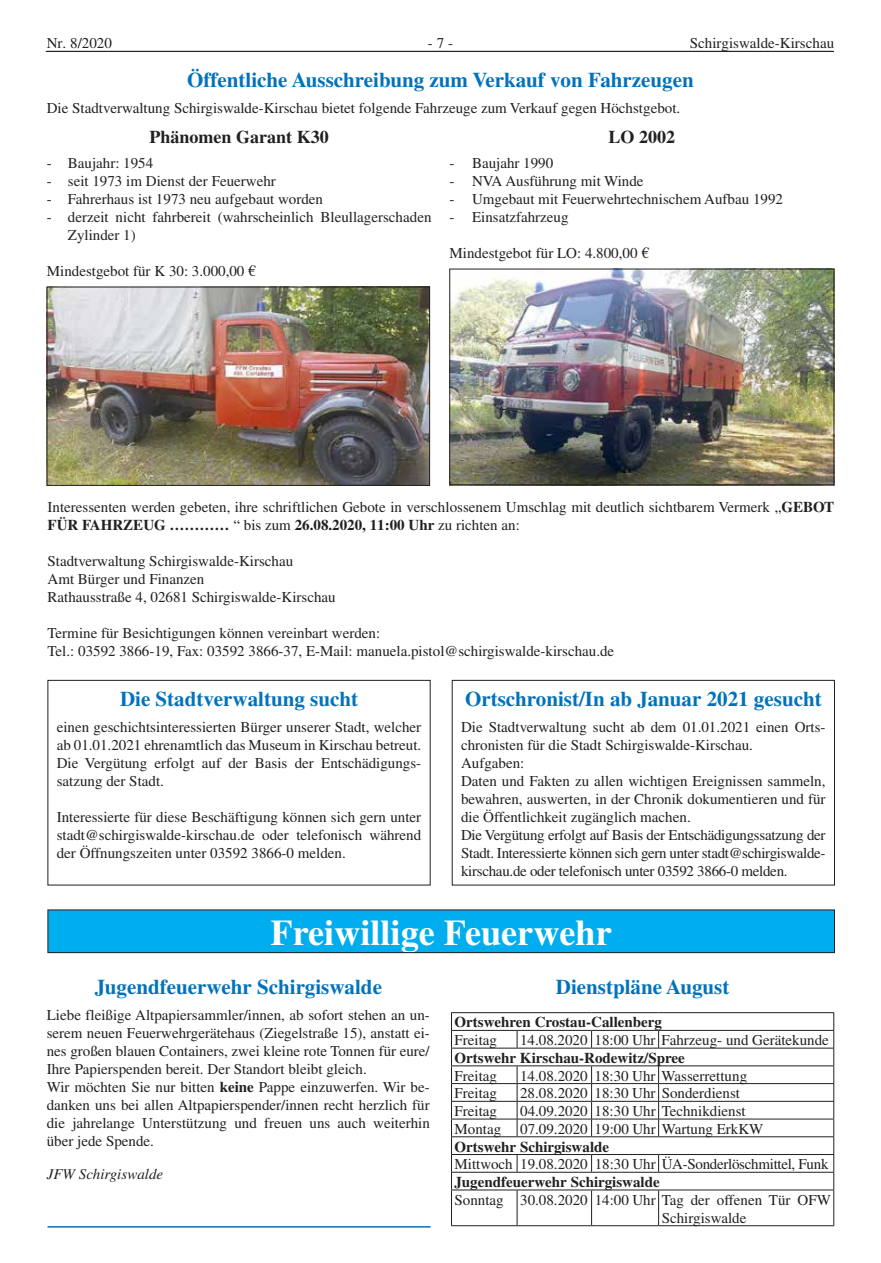
<style>
.page{position:relative;width:881px;height:1263px;background:#fff}
.page>*{position:absolute;margin:0;border:0;box-sizing:border-box;transform-origin:0 0}
.t1{font:700 36.15px "Times LT";color:#fff}
.t2{font:700 21px "Times LT";color:#0072bc}
.t3{font:700 18px "Times LT";color:#231f20}
.t4{font:15px/18px "Times LT";color:#231f20}
.t5{font:700 15px "Times LT";color:#231f20}
.t6{font:15px "Times LT";letter-spacing:-.02em;color:#231f20}
.t7{font:italic 15px "Times LT";color:#231f20}
.s1{font-weight:700}
</style>
<div class="page">
<hr style="left:46px;top:51px;width:786px;height:1px;background:#231f20">
<hr style="left:47px;top:51px;width:786px;height:1px;background:#231f20">
<img style="left:49px;top:289px;width:378px;height:195px">
<div style="left:47px;top:287px;width:382px;height:199px;border:1px solid #231f20"></div>
<img style="left:451px;top:271px;width:380px;height:212px">
<div style="left:449px;top:269px;width:384px;height:216px;border:1px solid #231f20"></div>
<div style="left:47px;top:680px;width:383px;height:205px;border:1px solid #231f20"></div>
<div style="left:451px;top:680px;width:383px;height:205px;border:1px solid #231f20"></div>
<div style="left:48px;top:910px;width:786px;height:43px;background:#00aeef"></div>
<div style="left:47px;top:909px;width:787px;height:44px;border:1px solid #231f20"></div>
<hr style="left:451px;top:1012px;width:66px;height:1px;background:#231f20">
<hr style="left:517px;top:1012px;width:74px;height:1px;background:#231f20">
<hr style="left:591px;top:1012px;width:67px;height:1px;background:#231f20">
<hr style="left:658px;top:1012px;width:175px;height:1px;background:#231f20">
<hr style="left:451px;top:1030px;width:66px;height:1px;background:#231f20">
<hr style="left:517px;top:1030px;width:74px;height:1px;background:#231f20">
<svg style="left:516px;top:1031px;width:1px;height:17px"></svg>
<hr style="left:591px;top:1030px;width:67px;height:1px;background:#231f20">
<svg style="left:591px;top:1031px;width:1px;height:17px"></svg>
<hr style="left:658px;top:1030px;width:175px;height:1px;background:#231f20">
<svg style="left:658px;top:1031px;width:1px;height:17px"></svg>
<hr style="left:451px;top:1048px;width:66px;height:1px;background:#231f20">
<hr style="left:517px;top:1048px;width:74px;height:1px;background:#231f20">
<hr style="left:591px;top:1048px;width:67px;height:1px;background:#231f20">
<hr style="left:658px;top:1048px;width:175px;height:1px;background:#231f20">
<hr style="left:451px;top:1065px;width:66px;height:1px;background:#231f20">
<hr style="left:517px;top:1065px;width:74px;height:1px;background:#231f20">
<hr style="left:591px;top:1065px;width:67px;height:1px;background:#231f20">
<hr style="left:658px;top:1065px;width:175px;height:1px;background:#231f20">
<hr style="left:451px;top:1083px;width:66px;height:1px;background:#231f20">
<hr style="left:517px;top:1083px;width:74px;height:1px;background:#231f20">
<hr style="left:591px;top:1083px;width:67px;height:1px;background:#231f20">
<hr style="left:658px;top:1083px;width:175px;height:1px;background:#231f20">
<hr style="left:451px;top:1101px;width:66px;height:1px;background:#231f20">
<hr style="left:517px;top:1101px;width:74px;height:1px;background:#231f20">
<hr style="left:591px;top:1101px;width:67px;height:1px;background:#231f20">
<hr style="left:658px;top:1101px;width:175px;height:1px;background:#231f20">
<hr style="left:451px;top:1119px;width:66px;height:1px;background:#231f20">
<hr style="left:517px;top:1119px;width:74px;height:1px;background:#231f20">
<svg style="left:516px;top:1066px;width:1px;height:70px"></svg>
<hr style="left:591px;top:1119px;width:67px;height:1px;background:#231f20">
<svg style="left:591px;top:1066px;width:1px;height:70px"></svg>
<hr style="left:658px;top:1119px;width:175px;height:1px;background:#231f20">
<svg style="left:658px;top:1066px;width:1px;height:70px"></svg>
<hr style="left:451px;top:1136px;width:66px;height:1px;background:#231f20">
<hr style="left:517px;top:1136px;width:74px;height:1px;background:#231f20">
<hr style="left:591px;top:1136px;width:67px;height:1px;background:#231f20">
<hr style="left:658px;top:1136px;width:175px;height:1px;background:#231f20">
<hr style="left:451px;top:1154px;width:66px;height:1px;background:#231f20">
<hr style="left:517px;top:1154px;width:74px;height:1px;background:#231f20">
<svg style="left:516px;top:1155px;width:1px;height:17px"></svg>
<hr style="left:591px;top:1154px;width:67px;height:1px;background:#231f20">
<svg style="left:591px;top:1155px;width:1px;height:17px"></svg>
<hr style="left:658px;top:1154px;width:175px;height:1px;background:#231f20">
<svg style="left:658px;top:1155px;width:1px;height:17px"></svg>
<hr style="left:451px;top:1172px;width:66px;height:1px;background:#231f20">
<svg style="left:451px;top:1013px;width:1px;height:176px"></svg>
<hr style="left:517px;top:1172px;width:74px;height:1px;background:#231f20">
<hr style="left:591px;top:1172px;width:67px;height:1px;background:#231f20">
<hr style="left:658px;top:1172px;width:175px;height:1px;background:#231f20">
<svg style="left:833px;top:1013px;width:1px;height:176px"></svg>
<hr style="left:451px;top:1189px;width:66px;height:1px;background:#231f20">
<hr style="left:451px;top:1190px;width:1px;height:35px;background:#231f20">
<hr style="left:517px;top:1189px;width:74px;height:1px;background:#231f20">
<hr style="left:516px;top:1190px;width:1px;height:35px;background:#231f20">
<hr style="left:591px;top:1189px;width:67px;height:1px;background:#231f20">
<hr style="left:591px;top:1190px;width:1px;height:35px;background:#231f20">
<hr style="left:658px;top:1189px;width:175px;height:1px;background:#231f20">
<hr style="left:658px;top:1190px;width:1px;height:35px;background:#231f20">
<hr style="left:833px;top:1190px;width:1px;height:35px;background:#231f20">
<hr style="left:451px;top:1225px;width:66px;height:1px;background:#231f20">
<hr style="left:517px;top:1225px;width:74px;height:1px;background:#231f20">
<hr style="left:591px;top:1225px;width:67px;height:1px;background:#231f20">
<hr style="left:658px;top:1225px;width:175px;height:1px;background:#231f20">
<hr style="left:47px;top:1226px;width:383px;height:1px;background:#0072bc">
<p class="t4" style="left:47px;top:34px;width:66px">Nr. 8/2020</p>
<p class="t4" style="left:428px;top:34px;width:26px">- 7 -</p>
<p class="t4" style="left:689px;top:34px;width:146px">Schirgiswalde-Kirschau</p>
<h2 class="t2" style="left:187px;top:67px;width:508px">Öffentliche Ausschreibung zum Verkauf von Fahrzeugen</h2>
<p class="t4" style="left:47px;top:99px;width:634px">Die Stadtverwaltung Schirgiswalde-Kirschau bietet folgende Fahrzeuge zum Verkauf gegen Höchstgebot.</p>
<p class="t3" style="left:149px;top:126px;width:181px">Phänomen Garant K30</p>
<p class="t4" style="left:47px;top:153px;width:108px">- Baujahr: 1954</p>
<p class="t4" style="left:47px;top:171px;width:230px">- seit 1973 im Dienst der Feuerwehr</p>
<p class="t4" style="left:47px;top:189px;width:277px">- Fahrerhaus ist 1973 neu aufgebaut worden</p>
<p class="t4" style="left:68px;top:207px;width:365px;text-indent:-21px">- derzeit nicht fahrbereit (wahrscheinlich Bleullagerschaden<br>Zylinder 1)</p>
<p class="t4" style="left:47px;top:261px;width:210px">Mindestgebot für K 30: 3.000,00 €</p>
<p class="t3" style="left:608px;top:126px;width:68px">LO 2002</p>
<p class="t4" style="left:449px;top:153px;width:105px">- Baujahr 1990</p>
<p class="t4" style="left:449px;top:171px;width:195px">- NVA Ausführung mit Winde</p>
<p class="t4" style="left:449px;top:189px;width:335px">- Umgebaut mit Feuerwehrtechnischem Aufbau 1992</p>
<p class="t4" style="left:449px;top:207px;width:121px">- Einsatzfahrzeug</p>
<p class="t4" style="left:449px;top:243px;width:201px">Mindestgebot für LO: 4.800,00 €</p>
<p class="t4" style="left:47px;top:498px;width:787px">Interessenten werden gebeten, ihre schriftlichen Gebote in verschlossenem Umschlag mit deutlich sichtbarem Vermerk „<span class="s1">GEBOT<br>FÜR FAHRZEUG …………</span> “ bis zum <span class="s1">26.08.2020, 11:00 Uhr</span> zu richten an:</p>
<p class="t4" style="left:47px;top:552px;width:289px">Stadtverwaltung Schirgiswalde-Kirschau<br>Amt Bürger und Finanzen<br>Rathausstraße 4, 02681 Schirgiswalde-Kirschau</p>
<p class="t4" style="left:47px;top:624px;width:568px">Termine für Besichtigungen können vereinbart werden:<br>Tel.: 03592 3866-19, Fax: 03592 3866-37, E-Mail: manuela.pistol@schirgiswalde-kirschau.de</p>
<h2 class="t2" style="left:120px;top:686px;width:239px">Die Stadtverwaltung sucht</h2>
<p class="t4" style="left:57px;top:718px;width:366px;text-align:justify">einen geschichtsinteressierten Bürger unserer Stadt, welcher ab 01.01.2021 ehrenamtlich das Museum in Kirschau betreut.<br>Die Vergütung erfolgt auf der Basis der Entschädigungs&shy;satzung der Stadt.</p>
<p class="t4" style="left:57px;top:808px;width:366px;text-align:justify">Interessierte für diese Beschäftigung können sich gern unter stadt@schirgiswalde-kirschau.de oder telefonisch während der Öffnungszeiten unter 03592 3866-0 melden.</p>
<h2 class="t2" style="left:465px;top:686px;width:358px">Ortschronist/In ab Januar 2021 gesucht</h2>
<p class="t4" style="left:461px;top:718px;width:366px">Die Stadtverwaltung sucht ab dem 01.01.2021 einen Orts&shy;chronisten für die Stadt Schirgiswalde-Kirschau.<br>Aufgaben:<br>Daten und Fakten zu allen wichtigen Ereignissen sammeln, bewahren, auswerten, in der Chronik dokumentieren und für die Öffentlichkeit zugänglich machen.<br>Die Vergütung erfolgt auf Basis der Entschädigungssatzung der Stadt. Interessierte können sich gern unter stadt@schirgiswalde&shy;kirschau.de oder telefonisch unter 03592 3866-0 melden.</p>
<h1 class="t1" style="left:270px;top:912px;width:342px">Freiwillige Feuerwehr</h1>
<h2 class="t2" style="left:95px;top:974px;width:289px">Jugendfeuerwehr Schirgiswalde</h2>
<p class="t4" style="left:47px;top:1006px;width:384px">Liebe fleißige Altpapiersammler/innen, ab sofort stehen an un&shy;serem neuen Feuerwehrgerätehaus (Ziegelstraße 15), anstatt ei&shy;nes großen blauen Containers, zwei kleine rote Tonnen für eure/ Ihre Papierspenden bereit. Der Standort bleibt gleich.<br>Wir möchten Sie nur bitten <span class="s1">keine</span> Pappe einzuwerfen. Wir be&shy;danken uns bei allen Altpapierspender/innen recht herzlich für die jahrelange Unterstützung und freuen uns auch weiterhin über jede Spende.</p>
<p class="t7" style="left:47px;top:1165px;width:118px">JFW Schirgiswalde</p>
<h2 class="t2" style="left:555px;top:974px;width:175px">Dienstpläne August</h2>
<p class="t5" style="left:454px;top:1013px;width:209px">Ortswehren Crostau-Callenberg</p>
<p class="t4" style="left:454px;top:1031px;width:44px">Freitag</p>
<p class="t4" style="left:520px;top:1031px;width:310px">14.08.2020 18:00 Uhr Fahrzeug- und Gerätekunde</p>
<p class="t5" style="left:454px;top:1049px;width:232px">Ortswehr Kirschau-Rodewitz/Spree</p>
<p class="t4" style="left:454px;top:1066px;width:44px">Freitag</p>
<p class="t4" style="left:520px;top:1066px;width:228px">14.08.2020 18:30 Uhr Wasserrettung</p>
<p class="t4" style="left:454px;top:1084px;width:44px">Freitag</p>
<p class="t4" style="left:520px;top:1084px;width:221px">28.08.2020 18:30 Uhr Sonderdienst</p>
<p class="t4" style="left:454px;top:1102px;width:44px">Freitag</p>
<p class="t4" style="left:520px;top:1102px;width:227px">04.09.2020 18:30 Uhr Technikdienst</p>
<p class="t4" style="left:454px;top:1119px;width:48px">Montag</p>
<p class="t4" style="left:520px;top:1119px;width:245px">07.09.2020 19:00 Uhr Wartung ErkKW</p>
<p class="t5" style="left:454px;top:1137px;width:156px">Ortswehr Schirgiswalde</p>
<p class="t6" style="left:454px;top:1155px;width:375px">Mittwoch 19.08.2020 18:30 Uhr ÜA-Sonderlöschmittel, Funk</p>
<p class="t5" style="left:454px;top:1173px;width:207px">Jugendfeuerwehr Schirgiswalde</p>
<p class="t4" style="left:661px;top:1190px;width:171px;text-indent:-207px">Sonntag 30.08.2020 14:00 Uhr Tag der offenen Tür OFW<br>Schirgiswalde</p>
</div>
